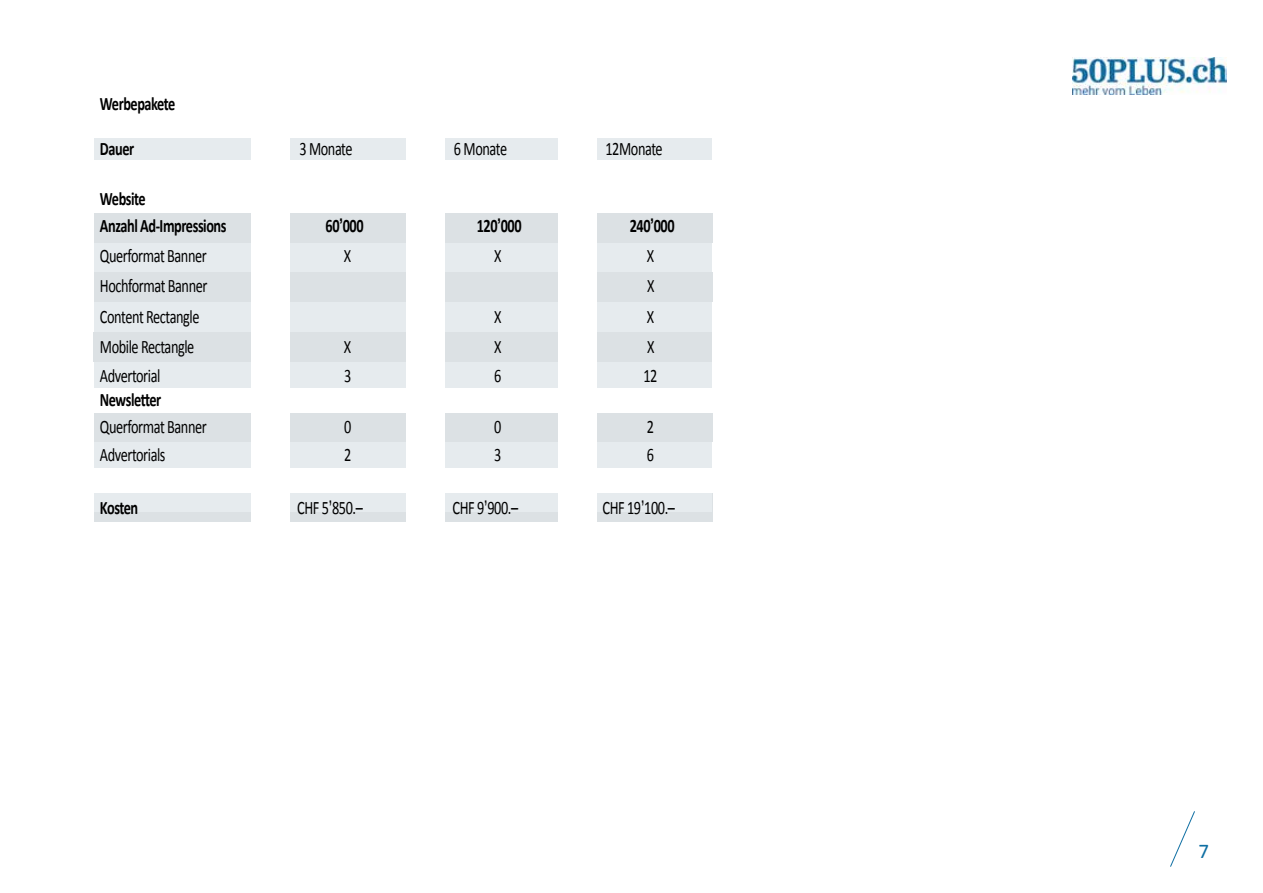
<style>
.page{position:relative;width:1263px;height:893px;background:#fff}
.page>*{position:absolute;margin:0;border:0;box-sizing:border-box;transform-origin:0 0}
.t1{font:21px "Calibri";color:#0f6fa3}
.t2{font:19.05px "Calibri";letter-spacing:-.03em;color:#000;scale:.75 1}
.t3{font:700 19.05px/27px "Calibri";letter-spacing:-.03em;color:#000;scale:.75 1}
.s1{font-family:"Akzidenz Grotesk"}
</style>
<div class="page">
<svg style="left:1170px;top:811px;width:25px;height:56px"></svg>
<img style="left:1072px;top:58px;width:154px;height:36px">
<div style="left:94px;top:482px;width:618px;height:39px;background:#dce1e4"></div>
<div style="left:94px;top:139px;width:183px;height:373px;background:#e6ebee"></div>
<div style="left:281px;top:139px;width:146px;height:373px;background:#e6ebee"></div>
<div style="left:443px;top:139px;width:269px;height:373px;background:#e6ebee"></div>
<div style="left:94px;top:160px;width:751px;height:53px;background:#fff"></div>
<div style="left:94px;top:213px;width:618px;height:29px;background:#dce1e4"></div>
<div style="left:94px;top:272px;width:618px;height:30px;background:#dce1e4"></div>
<div style="left:94px;top:332px;width:618px;height:30px;background:#dce1e4"></div>
<div style="left:94px;top:412px;width:618px;height:30px;background:#dce1e4"></div>
<div style="left:251px;top:119px;width:39px;height:407px;background:#fff"></div>
<div style="left:406px;top:119px;width:38px;height:407px;background:#fff"></div>
<div style="left:558px;top:119px;width:39px;height:407px;background:#fff"></div>
<div style="left:94px;top:388px;width:630px;height:24px;background:#fff"></div>
<div style="left:94px;top:468px;width:630px;height:24px;background:#fff"></div>
<p class="t3" style="left:100px;top:90px;width:102px">Werbepakete</p>
<p class="t3" style="left:100px;top:136px;width:47px">Dauer</p>
<p class="t2" style="left:299px;top:137px;width:72px">3 Monate</p>
<p class="t2" style="left:454px;top:137px;width:72px">6 Monate</p>
<p class="t2" style="left:605px;top:137px;width:78px">12Monate</p>
<p class="t3" style="left:100px;top:185px;width:170px">Website<br>Anzahl Ad-Impressions</p>
<p class="t3" style="left:326px;top:212px;width:52px">60<span class="s1">’</span>000</p>
<p class="t3" style="left:477px;top:212px;width:61px">120<span class="s1">’</span>000</p>
<p class="t3" style="left:630px;top:212px;width:61px">240<span class="s1">’</span>000</p>
<p class="t2" style="left:100px;top:244px;width:144px">Querformat Banner</p>
<p class="t2" style="left:344px;top:244px;width:11px">X</p>
<p class="t2" style="left:494px;top:244px;width:11px">X</p>
<p class="t2" style="left:647px;top:244px;width:11px">X</p>
<p class="t2" style="left:100px;top:274px;width:145px">Hochformat Banner</p>
<p class="t2" style="left:647px;top:274px;width:11px">X</p>
<p class="t2" style="left:100px;top:305px;width:134px">Content Rectangle</p>
<p class="t2" style="left:494px;top:305px;width:11px">X</p>
<p class="t2" style="left:647px;top:305px;width:11px">X</p>
<p class="t2" style="left:100px;top:335px;width:127px">Mobile Rectangle</p>
<p class="t2" style="left:344px;top:335px;width:11px">X</p>
<p class="t2" style="left:494px;top:335px;width:11px">X</p>
<p class="t2" style="left:647px;top:335px;width:11px">X</p>
<p class="t2" style="left:100px;top:364px;width:82px">Advertorial</p>
<p class="t2" style="left:344px;top:364px;width:11px">3</p>
<p class="t2" style="left:494px;top:364px;width:11px">6</p>
<p class="t2" style="left:643px;top:364px;width:20px">12</p>
<p class="t3" style="left:100px;top:386px;width:83px">Newsletter</p>
<p class="t2" style="left:100px;top:415px;width:144px">Querformat Banner</p>
<p class="t2" style="left:344px;top:415px;width:11px">0</p>
<p class="t2" style="left:494px;top:415px;width:11px">0</p>
<p class="t2" style="left:647px;top:415px;width:11px">2</p>
<p class="t2" style="left:100px;top:443px;width:89px">Advertorials</p>
<p class="t2" style="left:344px;top:443px;width:11px">2</p>
<p class="t2" style="left:494px;top:443px;width:11px">3</p>
<p class="t2" style="left:647px;top:443px;width:11px">6</p>
<p class="t3" style="left:100px;top:494px;width:53px">Kosten</p>
<p class="t2" style="left:297px;top:496px;width:89px">CHF 5<span class="s1">’</span>850.–</p>
<p class="t2" style="left:452px;top:496px;width:89px">CHF 9<span class="s1">’</span>900.–</p>
<p class="t2" style="left:602px;top:496px;width:98px">CHF 19<span class="s1">’</span>100.–</p>
<p class="t1" style="left:1198px;top:838px;width:12px">7</p>
</div>
